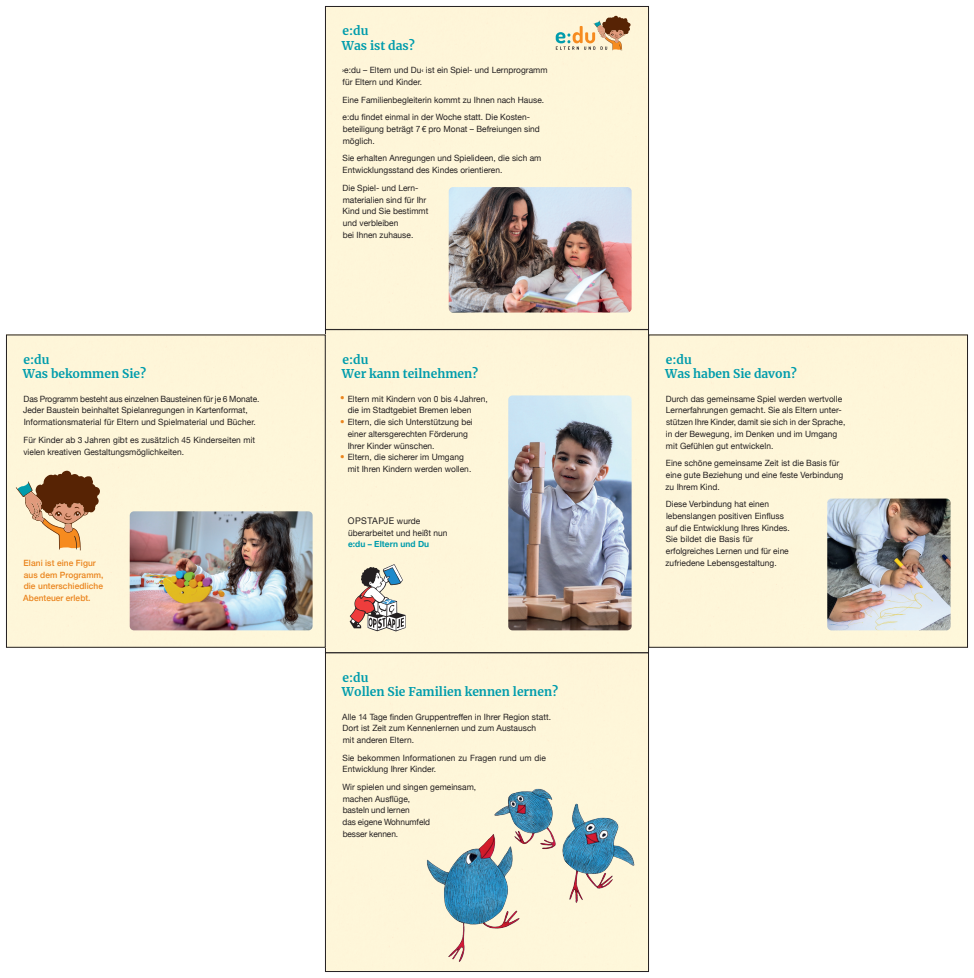
<style>
.page{position:relative;width:974px;height:978px;background:#fff}
.page>*{position:absolute;margin:0;border:0;box-sizing:border-box;transform-origin:0 0}
.t1{font:700 12px/14.6px "Merriweather";color:#009cac}
.t2{font:9.15px "Helvetica Neue";letter-spacing:.05em;color:#231f20}
.t3{font:8.62px/11.7px "Helvetica Neue";letter-spacing:.005em;color:#231f20}
.t4{font:500 8.62px/11.7px "Helvetica Neue";letter-spacing:.01em;color:#ea841d}
.t5{font:700 8.62px "Helvetica Neue";letter-spacing:.005em;color:#009cac}
.s1{font-size:8.48px}
.s2{font-weight:700;font-size:15px;color:#ea841d}
.s3{font-size:8.62px}
</style>
<div class="page">
<div style="left:325px;top:653px;width:323px;height:319px;border:1px solid #231f20"></div>
<div style="left:650px;top:337px;width:315px;height:308px;background:#fef6d9"></div>
<div style="left:325px;top:330px;width:323px;height:323px;background:#fef6d9"></div>
<div style="left:325px;top:330px;width:323px;height:323px;border:1px solid #231f20"></div>
<div style="left:325px;top:6px;width:323px;height:323px;background:#fef6d9"></div>
<div style="left:325px;top:6px;width:323px;height:324px;border:1px solid #231f20"></div>
<img style="left:449px;top:187px;width:182px;height:126px">
<img style="left:508px;top:395px;width:123px;height:235px">
<svg style="left:556px;top:16px;width:74px;height:35px"></svg>
<img style="left:827px;top:499px;width:123px;height:131px">
<img style="left:130px;top:511px;width:183px;height:119px">
<svg style="left:16px;top:471px;width:84px;height:79px"></svg>
<svg style="left:350px;top:564px;width:55px;height:67px"></svg>
<img style="left:425px;top:787px;width:211px;height:177px">
<h1 class="t1" style="left:23px;top:352px;width:125px">e:du<br>Was bekommen Sie?</h1>
<p class="t3" style="left:23px;top:393px;width:238px">Das Programm besteht aus einzelnen Bausteinen für je 6 Monate.<br>Jeder Baustein beinhaltet Spielanregungen in Kartenformat,<br>Informationsmaterial für Eltern und Spielmaterial und Bücher.</p>
<p class="t3" style="left:23px;top:434px;width:233px">Für Kinder ab 3 Jahren gibt es zusätzlich 45 Kinderseiten mit vielen kreativen Gestaltungsmöglichkeiten.</p>
<p class="t4" style="left:23px;top:556px;width:82px">Elani ist eine Figur aus dem Programm, die unterschiedliche<br>Abenteuer erlebt.</p>
<h1 class="t1" style="left:342px;top:23px;width:74px">e:du<br>Was ist das?</h1>
<p class="t3" style="left:342px;top:65px;width:207px">›e:du – Eltern und Du‹ ist ein Spiel- und Lernprogramm für Eltern und Kinder.</p>
<p class="t3" style="left:342px;top:91px;width:203px;line-height:17.7px">Eine Familienbegleiterin kommt zu Ihnen nach Hause. e:du findet einmal in der Woche statt. Die Kosten-</p>
<p class="t3" style="left:343px;top:124px;width:199px">beteiligung beträgt 7 <span class="s1">€</span> pro Monat – Befreiungen sind möglich.</p>
<p class="t3" style="left:342px;top:153px;width:200px">Sie erhalten Anregungen und Spielideen, die sich am<br>Entwicklungsstand des Kindes orientieren.</p>
<p class="t3" style="left:343px;top:182px;width:87px">Die Spiel- und Lern&shy;materialien sind für Ihr<br>Kind und Sie bestimmt und verbleiben<br>bei Ihnen zuhause.</p>
<h1 class="t1" style="left:342px;top:352px;width:138px">e:du<br>Wer kann teilnehmen?</h1>
<p class="t3" style="left:348px;top:393px;width:141px;text-indent:-8px"><span class="s2">•</span> Eltern mit Kindern von 0 bis 4 Jahren, die im Stadtgebiet Bremen leben</p>
<p class="t3" style="left:348px;top:417px;width:127px;text-indent:-8px"><span class="s2">•</span> Eltern, die sich Unterstützung bei einer altersgerechten Förderung<br>Ihrer Kinder wünschen.</p>
<p class="t3" style="left:348px;top:452px;width:125px;text-indent:-8px"><span class="s2">•</span> Eltern, die sicherer im Umgang mit Ihren Kindern werden wollen.</p>
<p class="t2" style="left:348px;top:514px;width:74px">OPSTAPJE <span class="s3">wurde</span></p>
<p class="t3" style="left:348px;top:527px;width:101px">überarbeitet und heißt nun</p>
<p class="t5" style="left:348px;top:537px;width:83px">e:du – Eltern und Du</p>
<h1 class="t1" style="left:342px;top:669px;width:218px">e:du<br>Wollen Sie Familien kennen lernen?</h1>
<p class="t3" style="left:342px;top:711px;width:210px">Alle 14 Tage finden Gruppentreffen in Ihrer Region statt.<br>Dort ist Zeit zum Kennenlernen und zum Austausch<br>mit anderen Eltern.</p>
<p class="t3" style="left:342px;top:752px;width:205px">Sie bekommen Informationen zu Fragen rund um die<br>Entwicklung Ihrer Kinder.</p>
<p class="t3" style="left:342px;top:782px;width:135px">Wir spielen und singen gemeinsam, machen Ausflüge,<br>basteln und lernen<br>das eigene Wohnumfeld<br>besser kennen.</p>
<h1 class="t1" style="left:665px;top:352px;width:133px">e:du<br>Was haben Sie davon?</h1>
<p class="t3" style="left:666px;top:393px;width:181px">Durch das gemeinsame Spiel werden wertvolle Lernerfahrungen gemacht. Sie als Eltern unter&shy;stützen Ihre Kinder, damit sie sich in der Sprache, in der Bewegung, im Denken und im Umgang mit Gefühlen gut entwickeln.</p>
<p class="t3" style="left:665px;top:458px;width:179px">Eine schöne gemeinsame Zeit ist die Basis für eine gute Beziehung und eine feste Verbindung zu Ihrem Kind.</p>
<p class="t3" style="left:665px;top:499px;width:126px">Diese Verbindung hat einen lebenslangen positiven Einfluss auf die Entwicklung Ihres Kindes.<br>Sie bildet die Basis für erfolgreiches Lernen und für eine zufriedene Lebensgestaltung.</p>
</div>
